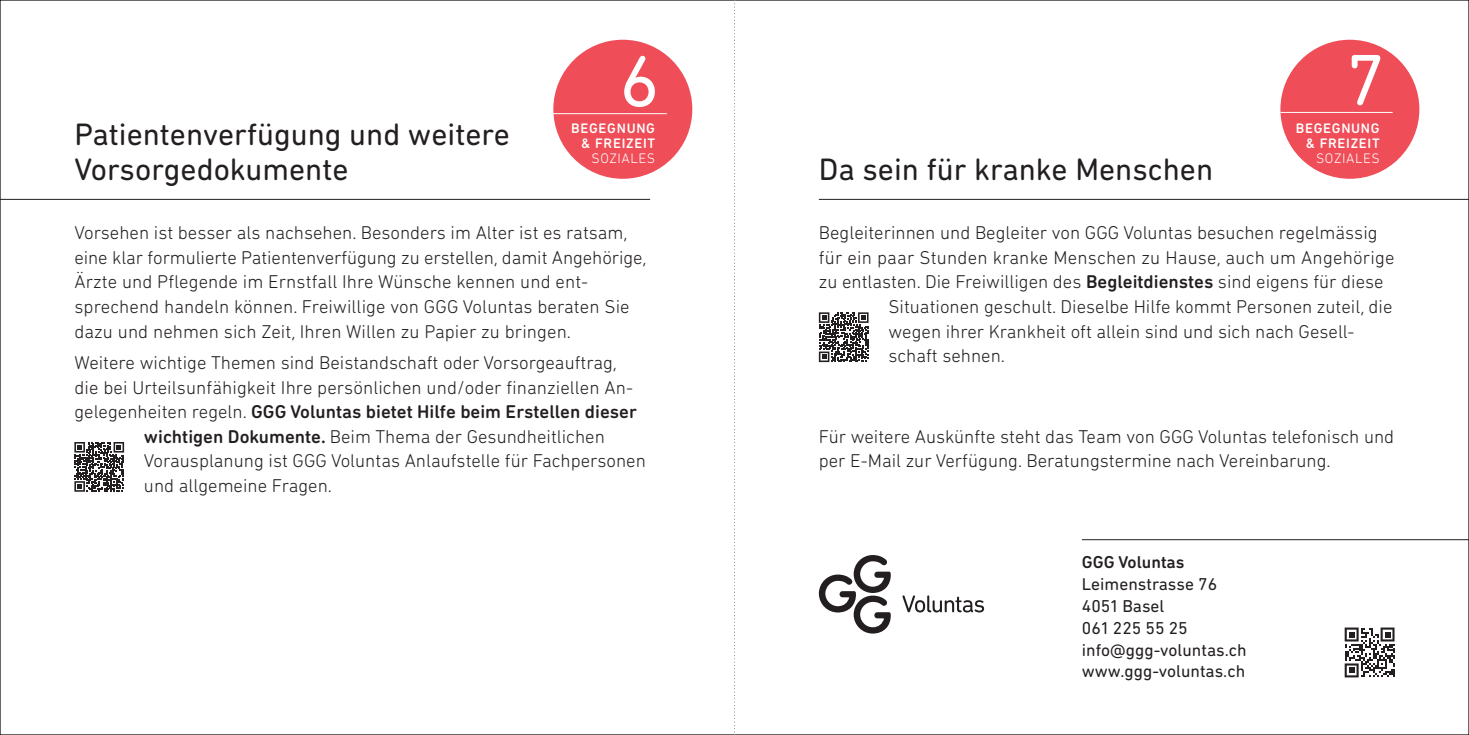
<style>
.page{position:relative;width:1469px;height:735px;background:#fff}
.page>*{position:absolute;margin:0;border:0;box-sizing:border-box;transform-origin:0 0}
.t1{font:73.5px "DIN Next Rounded LT Pro";color:#fff}
.t2{font:31.5px/35px "DIN Next Rounded LT Pro";color:#231f20}
.t3{font:300 18.9px/24.5px "DIN Next Rounded LT Pro";color:#231f20}
.t4{font:500 18.9px "DIN Next Rounded LT Pro";color:#231f20}
.t5{font:17.5px/21.9px "DIN Next Rounded LT Pro";color:#231f20}
.t6{font:500 17.5px "DIN Next Rounded LT Pro";color:#231f20}
.t7{font:500 14px/14.9px "DIN Next Rounded LT Pro";letter-spacing:.05em;color:#fff;text-align:right}
.t8{font:300 14px "DIN Next Rounded LT Pro";letter-spacing:.04em;color:#fff}
.s1{font-weight:300}
.s2{font-weight:500}
</style>
<div class="page">
<hr style="left:1081px;top:539px;width:387px;height:1px;background:#231f20">
<hr style="left:0;top:199px;width:650px;height:1px;background:#231f20">
<hr style="left:819px;top:199px;width:649px;height:1px;background:#231f20">
<div style="left:553px;top:40px;width:139px;height:139px;background:#ef4d58;border-radius:50%"></div>
<hr style="left:547px;top:113px;width:120px;height:1px;background:#fff">
<div style="left:1280px;top:40px;width:139px;height:139px;background:#ef4d58;border-radius:50%"></div>
<hr style="left:1280px;top:112px;width:112px;height:1px;background:#fff">
<svg style="left:74px;top:442px;width:50px;height:49px"></svg>
<svg style="left:819px;top:312px;width:49px;height:50px"></svg>
<svg style="left:1344px;top:627px;width:50px;height:50px"></svg>
<svg style="left:902px;top:595px;width:82px;height:17px"></svg>
<svg style="left:819px;top:555px;width:72px;height:78px"></svg>
<svg style="left:734px;top:0;width:1px;height:733px"></svg>
<h2 class="t2" style="left:74px;top:116px;width:437px">Patientenverfügung und weitere<br>Vorsorgedokumente</h2>
<h1 class="t1" style="left:619px;top:39px;width:41px">6</h1>
<p class="t7" style="left:571px;top:120px;width:85px">BEGEGNUNG &amp; FREIZEIT</p>
<p class="t8" style="left:591px;top:150px;width:65px">SOZIALES</p>
<p class="t3" style="left:74px;top:220px;width:573px">Vorsehen ist besser als nachsehen. Besonders im Alter ist es ratsam, eine klar formulierte Patientenverfügung zu erstellen, damit Angehörige, Ärzte und Pflegende im Ernstfall Ihre Wünsche kennen und ent&shy;sprechend handeln können. Freiwillige von GGG Voluntas beraten Sie dazu und nehmen sich Zeit, Ihren Willen zu Papier zu bringen.</p>
<p class="t3" style="left:74px;top:350px;width:544px">Weitere wichtige Themen sind Beistandschaft oder Vorsorgeauftrag,</p>
<p class="t3" style="left:74px;top:374px;width:560px">die bei Urteilsunfähigkeit Ihre persönlichen und/oder finanziellen An-</p>
<p class="t4" style="left:74px;top:400px;width:564px"><span class="s1">gelegenheiten regeln.</span> GGG Voluntas bietet Hilfe beim Erstellen dieser</p>
<p class="t3" style="left:144px;top:423px;width:462px"><span class="s2">wichtigen Dokumente.</span> Beim Thema der Gesundheitlichen</p>
<p class="t3" style="left:144px;top:448px;width:503px">Vorausplanung ist GGG Voluntas Anlaufstelle für Fachpersonen</p>
<p class="t3" style="left:144px;top:472px;width:190px">und allgemeine Fragen.</p>
<h2 class="t2" style="left:819px;top:151px;width:396px">Da sein für kranke Menschen</h2>
<h1 class="t1" style="left:1345px;top:37px;width:41px">7</h1>
<p class="t7" style="left:1295px;top:120px;width:85px">BEGEGNUNG &amp; FREIZEIT</p>
<p class="t8" style="left:1315px;top:150px;width:65px">SOZIALES</p>
<p class="t3" style="left:819px;top:220px;width:560px">Begleiterinnen und Begleiter von GGG Voluntas besuchen regelmässig</p>
<p class="t3" style="left:819px;top:245px;width:577px">für ein paar Stunden kranke Menschen zu Hause, auch um Angehörige</p>
<p class="t3" style="left:819px;top:269px;width:566px">zu entlasten. Die Freiwilligen des <span class="s2">Begleitdienstes</span> sind eigens für diese</p>
<p class="t3" style="left:888px;top:294px;width:505px">Situationen geschult. Dieselbe Hilfe kommt Personen zuteil, die</p>
<p class="t3" style="left:888px;top:318px;width:468px">wegen ihrer Krankheit oft allein sind und sich nach Gesell-</p>
<p class="t3" style="left:888px;top:343px;width:118px">schaft sehnen.</p>
<p class="t3" style="left:819px;top:423px;width:577px">Für weitere Auskünfte steht das Team von GGG Voluntas telefonisch und per E-Mail zur Verfügung. Beratungstermine nach Vereinbarung.</p>
<p class="t6" style="left:1081px;top:551px;width:104px">GGG Voluntas</p>
<p class="t5" style="left:1081px;top:572px;width:166px">Leimenstrasse 76<br>4051 Basel<br>061 225 55 25 info@ggg-voluntas.ch www.ggg-voluntas.ch</p>
</div>
